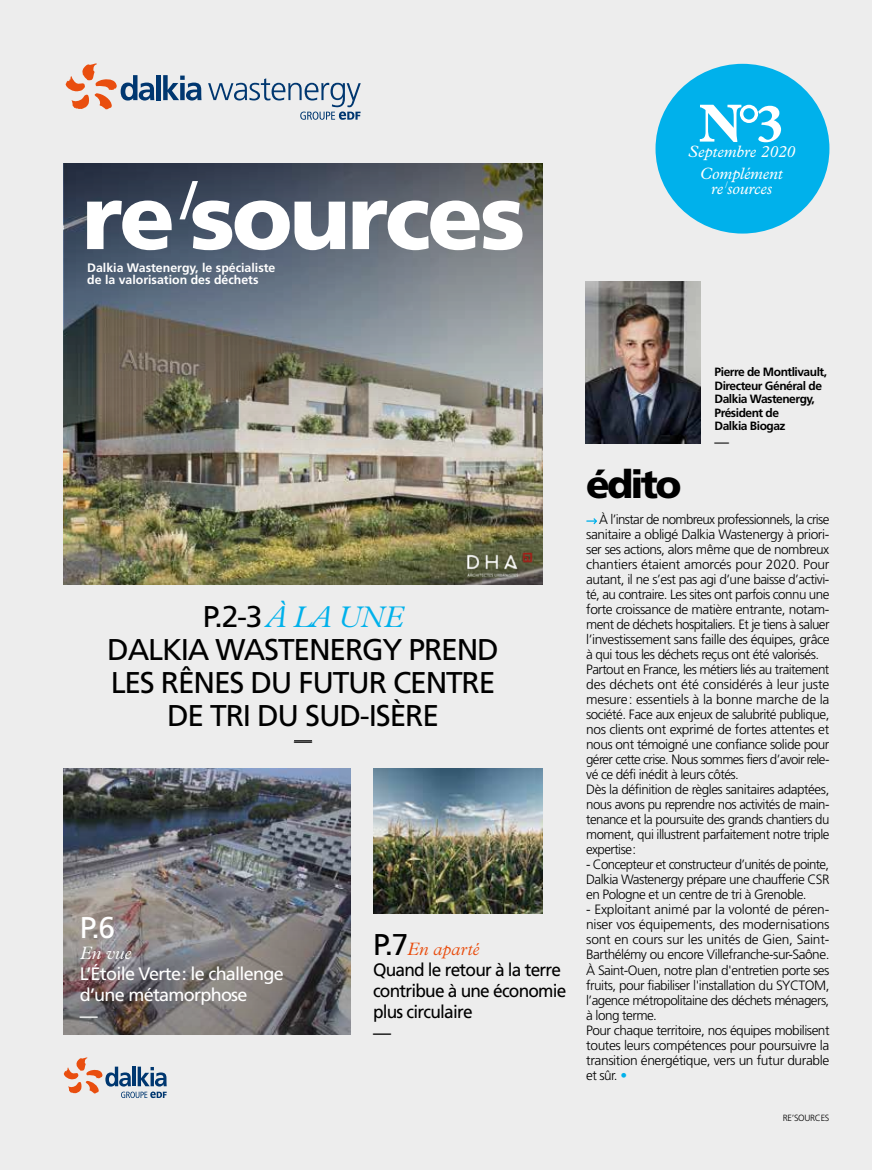
<style>
.page{position:relative;width:872px;height:1170px;background:#fff}
.page>*{position:absolute;margin:0;border:0;box-sizing:border-box;transform-origin:0 0}
.t1{font:900 91.05px "Frutiger LT Std";letter-spacing:-.035em;color:#fff}
.t2{font:700 54px "Plantin";color:#fff}
.t3{font:900 39px "Frutiger LT Std";letter-spacing:-.07em;color:#000}
.t4{font:30px/33px "Frutiger LT Std";letter-spacing:-.04em;color:#000;text-align:center}
.t5{font:italic 300 30px "Plantin";color:#00b1eb}
.t6{font:30px "Frutiger LT Std";color:#fff}
.t7{font:18px/21px "Frutiger LT Std";letter-spacing:-.045em;color:#000;scale:.96 1}
.t8{font:18px/21px "Frutiger LT Std";letter-spacing:-.04em;color:#fff}
.t9{font:italic 300 18px "Plantin";color:#e94e0f}
.t10{font:italic 300 18px "Plantin";color:#fff}
.t11{font:18px "Frutiger LT Std";letter-spacing:-.045em;color:#000}
.t12{font:italic 16.5px/22px "Plantin";letter-spacing:-.005em;color:#fff;text-align:center}
.t13{font:14.55px "Frutiger LT Std";color:#000}
.t14{font:300 13.5px/15px "Frutiger LT Std";letter-spacing:-.04em;color:#000}
.t15{font:700 12.3px/12.3px "Frutiger LT Std";color:#fff}
.t16{font:700 12px/13.5px "Frutiger LT Std";letter-spacing:-.04em;color:#000}
.t17{font:300 9px "Frutiger LT Std";letter-spacing:-.03em;color:#000}
.s1{font-family:"Frutiger LT Std";font-weight:400;font-style:normal;color:#000}
.s2{font-family:"Frutiger LT Std";font-weight:400;font-style:normal;font-size:30px;color:#000}
.s3{color:#00b1eb}
</style>
<div class="page">
<div style="left:0;top:0;width:872px;height:1169px;background:#ededed"></div>
<div style="left:156px;top:75px;width:5px;height:25px;background:#003770"></div>
<svg style="left:163px;top:75px;width:38px;height:25px"></svg>
<svg style="left:66px;top:63px;width:88px;height:46px"></svg>
<svg style="left:208px;top:78px;width:153px;height:42px"></svg>
<svg style="left:587px;top:518px;width:10px;height:7px"></svg>
<svg style="left:294px;top:740px;width:18px;height:1px"></svg>
<svg style="left:64px;top:1057px;width:103px;height:40px"></svg>
<div style="left:655px;top:64px;width:174px;height:169px;background:#00b1eb;border-radius:50%"></div>
<img style="left:64px;top:768px;width:286px;height:266px">
<img style="left:373px;top:768px;width:169px;height:145px">
<img style="left:585px;top:281px;width:115px;height:163px">
<img style="left:64px;top:164px;width:478px;height:421px">
<img style="left:456px;top:543px;width:86px;height:42px">
<h1 class="t1" style="left:82px;top:162px;width:445px">re <sup>/</sup>sources</h1>
<p class="t15" style="left:87px;top:261px;width:190px">Dalkia Wastenergy, le spécialiste de la valorisation des déchets</p>
<h2 class="t2" style="left:699px;top:91px;width:86px">N°3</h2>
<p class="t12" style="left:688px;top:140px;width:109px">Septembre 2020<br>Complément</p>
<p class="t12" style="left:711px;top:177px;width:62px">re <sup>/</sup>sources</p>
<h3 class="t5" style="left:203px;top:600px;width:202px"><span class="s1">P.2-3</span>À LA UNE</h3>
<h3 class="t4" style="left:107px;top:633px;width:393px">DALKIA WASTENERGY PREND<br>LES RÊNES DU FUTUR CENTRE<br>DE TRI DU SUD-ISÈRE</h3>
<h3 class="t11" style="left:294px;top:729px;width:19px">—</h3>
<h3 class="t6" style="left:80px;top:910px;width:37px">P.6</h3>
<h3 class="t10" style="left:80px;top:943px;width:53px">En vue</h3>
<h3 class="t8" style="left:80px;top:963px;width:205px">L’Étoile Verte: le challenge d’une métamorphose<br>—</h3>
<h3 class="t9" style="left:373px;top:938px;width:108px"><span class="s2">P.7</span>En aparté</h3>
<h3 class="t7" style="left:373px;top:959px;width:203px">Quand le retour à la terre contribue à une économie plus circulaire<br>—</h3>
<h3 class="t3" style="left:586px;top:461px;width:97px">édito</h3>
<p class="t16" style="left:714px;top:365px;width:114px">Pierre de Montlivault,<br>Directeur Général de<br>Dalkia Wastenergy,<br>Président de<br>Dalkia Biogaz</p>
<p class="t13" style="left:714px;top:434px;width:16px">—</p>
<p class="t14" style="left:586px;top:512px;width:245px;text-indent:13px">À l’instar de nombreux professionnels, la crise sanitaire a obligé Dalkia Wastenergy à priori&shy;ser ses actions, alors même que de nombreux chantiers étaient amorcés pour 2020. Pour autant, il ne s’est pas agi d’une baisse d’activi&shy;té, au contraire. Les sites ont parfois connu une forte croissance de matière entrante, notam&shy;ment de déchets hospitaliers. Et je tiens à saluer l’investissement sans faille des équipes, grâce à qui tous les déchets reçus ont été valorisés.<br>Partout en France, les métiers liés au traitement des déchets ont été considérés à leur juste mesure: essentiels à la bonne marche de la société. Face aux enjeux de salubrité publique, nos clients ont exprimé de fortes attentes et nous ont témoigné une confiance solide pour gérer cette crise. Nous sommes fiers d’avoir rele&shy;vé ce défi inédit à leurs côtés.<br>Dès la définition de règles sanitaires adaptées, nous avons pu reprendre nos activités de main&shy;tenance et la poursuite des grands chantiers du moment, qui illustrent parfaitement notre triple expertise:</p>
<p class="t14" style="left:586px;top:857px;width:245px;text-align:justify">- Concepteur et constructeur d’unités de pointe, Dalkia Wastenergy prépare une chaufferie CSR en Pologne et un centre de tri à Grenoble.</p>
<p class="t14" style="left:586px;top:902px;width:245px">- Exploitant animé par la volonté de péren&shy;niser vos équipements, des modernisations sont en cours sur les unités de Gien, Saint-Barthélémy ou encore Villefranche-sur-Saône.<br>À Saint-Ouen, notre plan d'entretien porte ses fruits, pour fiabiliser l'installation du SYCTOM, l’agence métropolitaine des déchets ménagers, à long terme.<br>Pour chaque territoire, nos équipes mobilisent toutes leurs compétences pour poursuivre la transition énergétique, vers un futur durable et sûr. <span class="s3">•</span></p>
<p class="t17" style="left:783px;top:1113px;width:48px">RE’SOURCES</p>
</div>
